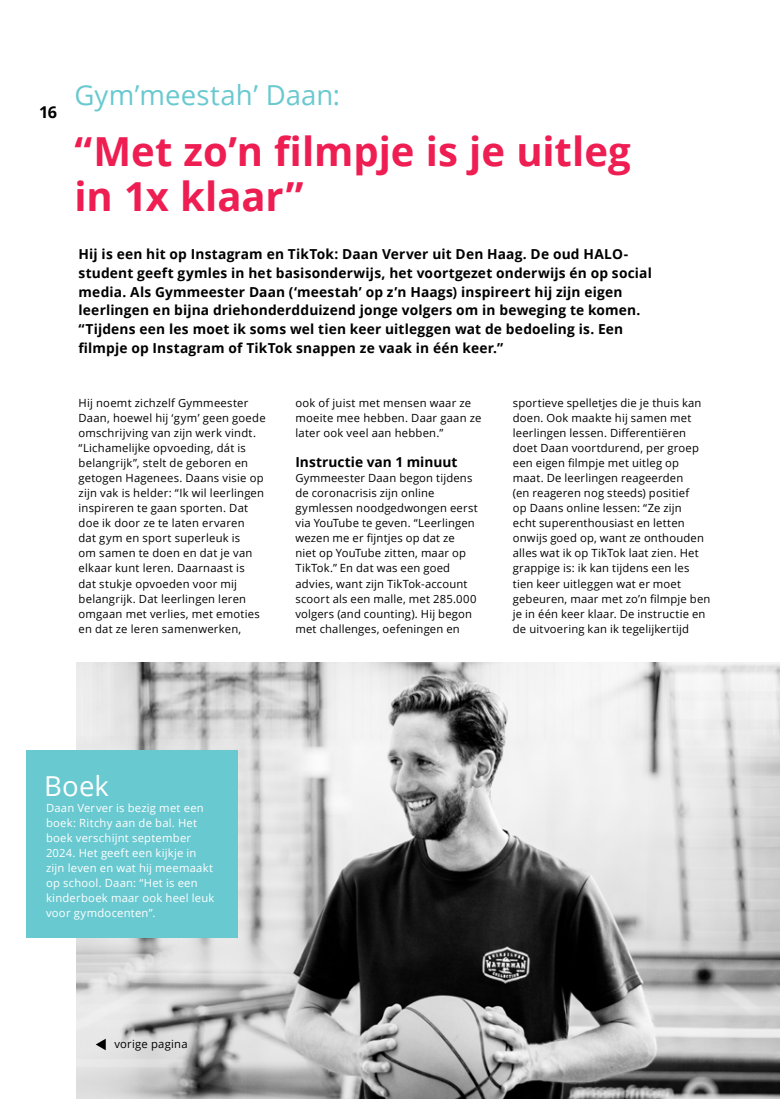
<style>
.page{position:relative;width:780px;height:1099px;background:#fff}
.page>*{position:absolute;margin:0;border:0;box-sizing:border-box;transform-origin:0 0}
.kop{font:700 40px/45.1px "Open Sans";color:#ee1d52}
.kop-2{font:27.5px "Open Sans";letter-spacing:.005em;color:#69c9d0}
.plat{font:27.5px "Open Sans";color:#fff}
.t1{font:700 16.25px "Open Sans";color:#000}
.intro{font:700 13.75px/18.8px "Open Sans";letter-spacing:.01em;color:#000}
.tussenkopje{font:700 13.75px "Open Sans";color:#000}
.plat-2{font:11.25px/15.1px "Open Sans";letter-spacing:.015em;color:#000}
.plat-3{font:11.25px/15px "Open Sans";letter-spacing:.02em;color:#fff}
</style>
<div class="page">
<img style="left:76px;top:663px;width:704px;height:435px">
<svg style="left:96px;top:1038px;width:10px;height:12px"></svg>
<div style="left:27px;top:750px;width:210px;height:187px;background:#69c9d0"></div>
<h3 class="t1" style="left:39px;top:100px;width:20px">16</h3>
<p class="kop-2" style="left:74px;top:76px;width:267px">Gym’meestah’ Daan:</p>
<p class="kop" style="left:74px;top:127px;width:558px">“Met zo’n filmpje is je uitleg in 1x klaar”</p>
<p class="intro" style="left:79px;top:244px;width:574px">Hij is een hit op Instagram en TikTok: Daan Verver uit Den Haag. De oud HALO&shy;student geeft gymles in het basisonderwijs, het voortgezet onderwijs én op social media. Als Gymmeester Daan (‘meestah’ op z’n Haags) inspireert hij zijn eigen leerlingen en bijna driehonderdduizend jonge volgers om in beweging te komen. “Tijdens een les moet ik soms wel tien keer uitleggen wat de bedoeling is. Een filmpje op Instagram of TikTok snappen ze vaak in één keer.”</p>
<p class="plat-2" style="left:79px;top:395px;width:188px">Hij noemt zichzelf Gymmeester<br>Daan, hoewel hij ‘gym’ geen goede omschrijving van zijn werk vindt. “Lichamelijke opvoeding, dát is belangrijk”, stelt de geboren en getogen Hagenees. Daans visie op zijn vak is helder: “Ik wil leerlingen inspireren te gaan sporten. Dat doe ik door ze te laten ervaren<br>dat gym en sport superleuk is<br>om samen te doen en dat je van elkaar kunt leren. Daarnaast is<br>dat stukje opvoeden voor mij belangrijk. Dat leerlingen leren omgaan met verlies, met emoties en dat ze leren samenwerken,</p>
<p class="plat-2" style="left:295px;top:395px;width:187px">ook of juist met mensen waar ze moeite mee hebben. Daar gaan ze later ook veel aan hebben.”</p>
<p class="tussenkopje" style="left:295px;top:452px;width:163px">Instructie van 1 minuut</p>
<p class="plat-2" style="left:295px;top:470px;width:184px">Gymmeester Daan begon tijdens de coronacrisis zijn online gymlessen noodgedwongen eerst via YouTube te geven. “Leerlingen wezen me er fijntjes op dat ze niet op YouTube zitten, maar op<br>TikTok.” En dat was een goed advies, want zijn TikTok-account scoort als een malle, met 285.000 volgers (and counting). Hij begon met challenges, oefeningen en</p>
<p class="plat-2" style="left:513px;top:395px;width:199px">sportieve spelletjes die je thuis kan doen. Ook maakte hij samen met leerlingen lessen. Differentiëren doet Daan voortdurend, per groep een eigen filmpje met uitleg op maat. De leerlingen reageerden<br>(en reageren nog steeds) positief<br>op Daans online lessen: “Ze zijn<br>echt superenthousiast en letten onwijs goed op, want ze onthouden alles wat ik op TikTok laat zien. Het grappige is: ik kan tijdens een les tien keer uitleggen wat er moet gebeuren, maar met zo’n filmpje ben je in één keer klaar. De instructie en de uitvoering kan ik tegelijkertijd</p>
<p class="plat" style="left:44px;top:767px;width:66px">Boek</p>
<p class="plat-3" style="left:46px;top:800px;width:170px">Daan Verver is bezig met een boek: Ritchy aan de bal. Het boek verschijnt september<br>2024. Het geeft een kijkje in zijn leven en wat hij meemaakt op school. Daan: “Het is een kinderboek maar ook heel leuk voor gymdocenten”.</p>
<p class="plat-2" style="left:114px;top:1036px;width:75px">vorige pagina</p>
</div>
